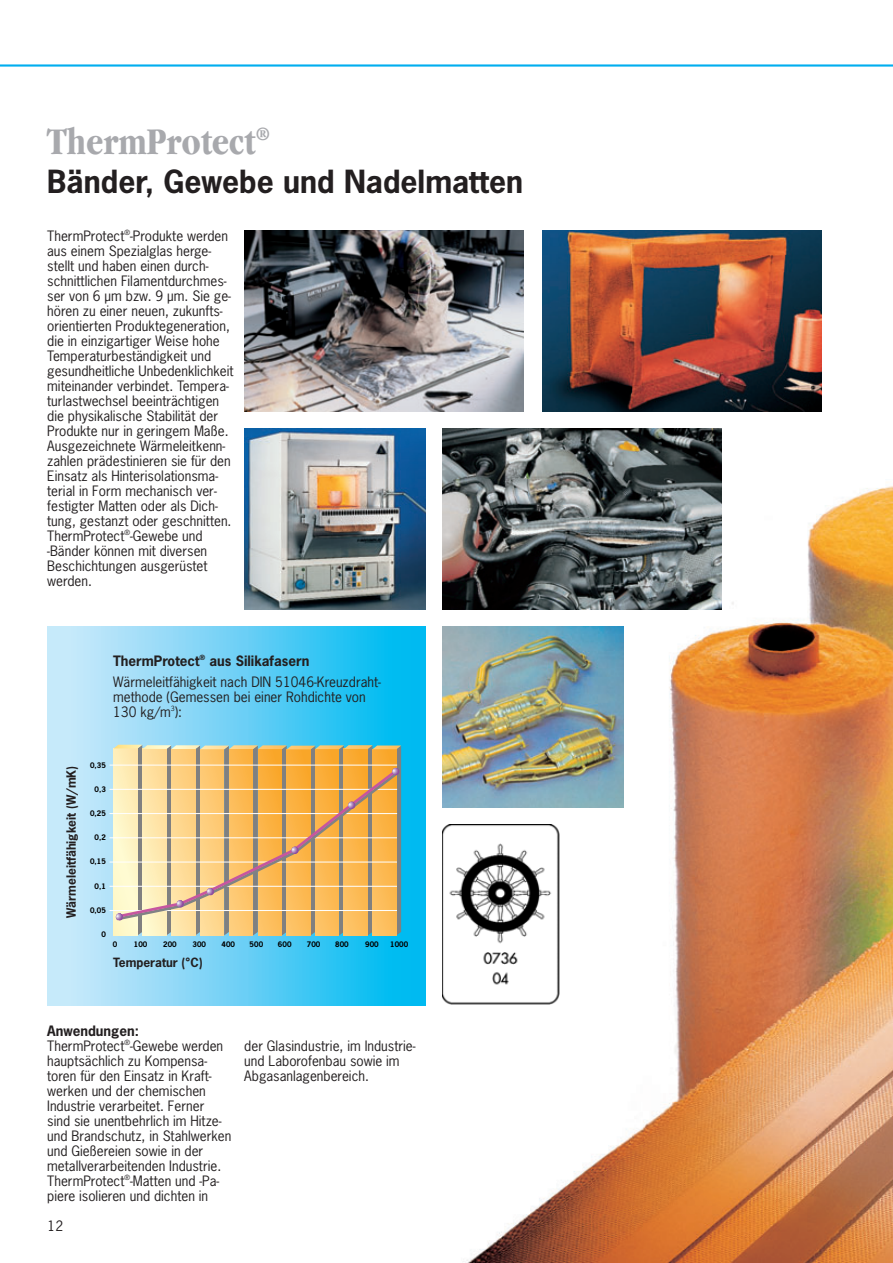
<style>
.page{position:relative;width:893px;height:1263px;background:#fff}
.page>*{position:absolute;margin:0;border:0;box-sizing:border-box;transform-origin:0 0}
.t1{font:700 condensed 39px "Garamond";color:#a8a9ad}
.t2{font:700 30px "News Gothic";color:#231f20}
.t3{font:13.5px/15px "News Gothic";color:#231f20}
.t4{font:700 12px "News Gothic";color:#231f20}
.t5{font:700 7.2px "News Gothic";letter-spacing:.005em;color:#000}
.s1{font-weight:700}
</style>
<div class="page">
<img style="left:442px;top:437px;width:451px;height:826px">
<hr style="left:0;top:64px;width:893px;height:3px;background:#00aeef">
<img style="left:245px;top:230px;width:279px;height:182px">
<img style="left:542px;top:230px;width:279px;height:182px">
<img style="left:245px;top:428px;width:181px;height:182px">
<img style="left:443px;top:428px;width:279px;height:182px">
<img style="left:443px;top:626px;width:180px;height:182px">
<svg style="left:47px;top:626px;width:369px;height:380px;background:#74d4f5"></svg>
<div style="left:416px;top:626px;width:10px;height:380px;background:#00baf1"></div>
<hr style="left:110px;top:765px;width:287px;height:1px;background:#fff">
<hr style="left:110px;top:789px;width:287px;height:1px;background:#fff">
<hr style="left:110px;top:813px;width:287px;height:1px;background:#fff">
<hr style="left:110px;top:862px;width:287px;height:1px;background:#fff">
<hr style="left:110px;top:886px;width:287px;height:1px;background:#fff">
<hr style="left:110px;top:910px;width:287px;height:1px;background:#fff">
<hr style="left:110px;top:837px;width:287px;height:1px;background:#fff">
<svg style="left:114px;top:745px;width:287px;height:190px;background:#e8bd77"></svg>
<img style="left:442px;top:824px;width:119px;height:184px">
<h1 class="t1" style="left:47px;top:126px;width:225px">ThermProtect<sup>®</sup></h1>
<h2 class="t2" style="left:47px;top:169px;width:477px">Bänder, Gewebe und Nadelmatten</h2>
<p class="t3" style="left:47px;top:229px;width:188px">ThermProtect<sup>®</sup>-Produkte werden aus einem Spezialglas herge&shy;stellt und haben einen durch&shy;schnittlichen Filamentdurchmes&shy;ser von 6 µm bzw. 9 µm. Sie ge&shy;hören zu einer neuen, zukunfts&shy;orientierten Produktegeneration, die in einzigartiger Weise hohe<br>Temperaturbeständigkeit und gesundheitliche Unbedenklichkeit miteinander verbindet. Tempera&shy;turlastwechsel beeinträchtigen die physikalische Stabilität der<br>Produkte nur in geringem Maße.<br>Ausgezeichnete Wärmeleitkenn&shy;zahlen prädestinieren sie für den<br>Einsatz als Hinterisolationsma&shy;terial in Form mechanisch ver&shy;festigter Matten oder als Dich&shy;tung, gestanzt oder geschnitten.<br>ThermProtect<sup>®</sup>-Gewebe und -Bänder können mit diversen<br>Beschichtungen ausgerüstet werden.</p>
<p class="t3" style="left:113px;top:651px;width:269px;line-height:21px"><span class="s1">ThermProtect</span><sup>®</sup> <span class="s1">aus Silikafasern<br></span>Wärmeleitfähigkeit nach DIN 51046-Kreuzdraht-</p>
<p class="t3" style="left:113px;top:690px;width:254px">methode (Gemessen bei einer Rohdichte von<br>130 kg/m<sup>3</sup>):</p>
<p class="t4" style="left:66px;top:918px;width:154px;rotate:-90deg">Wärmeleitfähigkeit (W/mK)</p>
<p class="t5" style="left:90px;top:762px;width:17px">0,35</p>
<p class="t5" style="left:95px;top:786px;width:13px">0,3</p>
<p class="t5" style="left:90px;top:810px;width:17px">0,25</p>
<p class="t5" style="left:95px;top:835px;width:13px">0,2</p>
<p class="t5" style="left:90px;top:859px;width:17px">0,15</p>
<p class="t5" style="left:95px;top:883px;width:13px">0,1</p>
<p class="t5" style="left:90px;top:907px;width:17px">0,05</p>
<p class="t5" style="left:101px;top:932px;width:6px">0</p>
<p class="t5" style="left:113px;top:941px;width:6px">0</p>
<p class="t5" style="left:134px;top:941px;width:15px">100</p>
<p class="t5" style="left:163px;top:941px;width:15px">200</p>
<p class="t5" style="left:193px;top:941px;width:15px">300</p>
<p class="t5" style="left:222px;top:941px;width:15px">400</p>
<p class="t5" style="left:250px;top:941px;width:15px">500</p>
<p class="t5" style="left:278px;top:941px;width:15px">600</p>
<p class="t5" style="left:307px;top:941px;width:15px">700</p>
<p class="t5" style="left:335px;top:941px;width:15px">800</p>
<p class="t5" style="left:365px;top:941px;width:15px">900</p>
<p class="t5" style="left:390px;top:941px;width:20px">1000</p>
<p class="t4" style="left:113px;top:957px;width:91px">Temperatur (°C)</p>
<p class="t3" style="left:47px;top:1024px;width:186px"><span class="s1">Anwendungen:<br></span>ThermProtect<sup>®</sup>-Gewebe werden hauptsächlich zu Kompensa&shy;toren für den Einsatz in Kraft&shy;werken und der chemischen<br>Industrie verarbeitet. Ferner<br>sind sie unentbehrlich im Hitze&shy;und Brandschutz, in Stahlwerken und Gießereien sowie in der metallverarbeitenden Industrie.<br>ThermProtect<sup>®</sup>-Matten und -Pa&shy;piere isolieren und dichten in</p>
<p class="t3" style="left:48px;top:1219px;width:17px">12</p>
<p class="t3" style="left:244px;top:1039px;width:173px">der Glasindustrie, im Industrie&shy;und Laborofenbau sowie im<br>Abgasanlagenbereich.</p>
</div>
